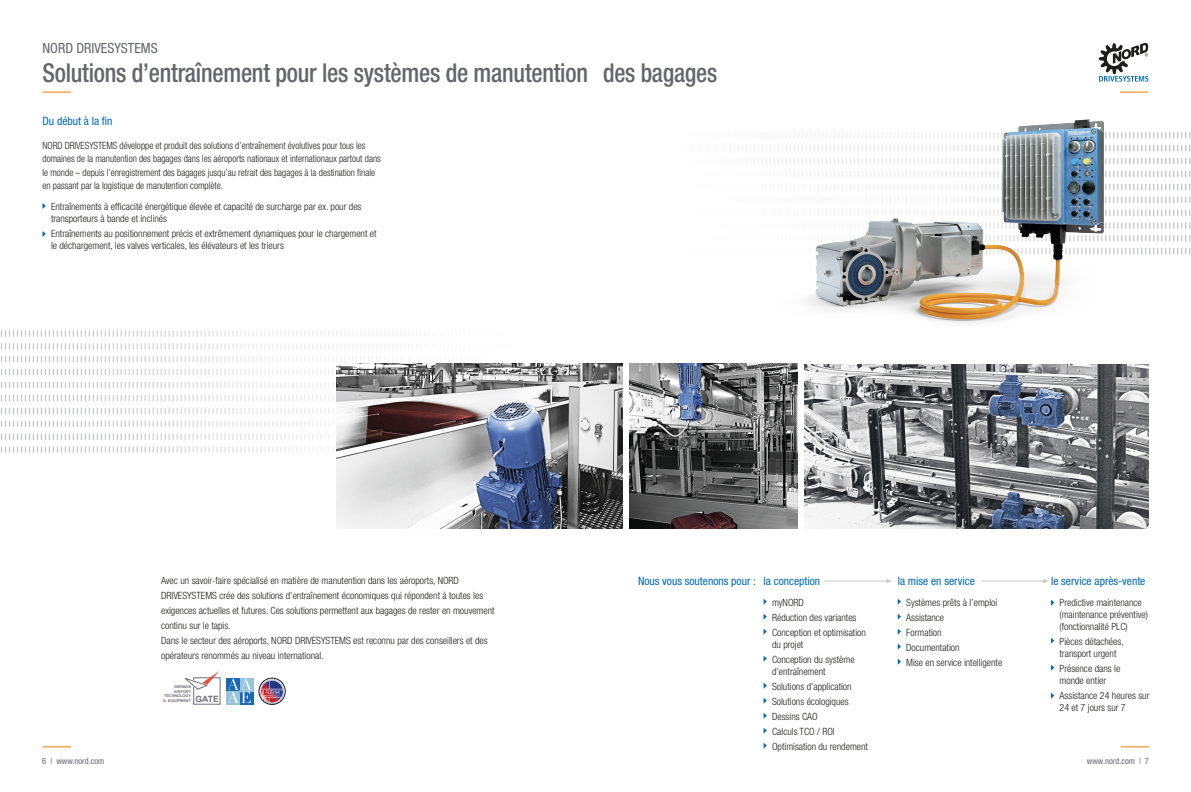
<style>
.page{position:relative;width:1191px;height:792px;background:#fff}
.page>*{position:absolute;margin:0;border:0;box-sizing:border-box;transform-origin:0 0}
.t1{font:500 condensed 26px "Helvetica Neue LT Std";letter-spacing:-.01em;color:#64666b;scale:.93 1}
.t2{font:condensed 14px "Helvetica Neue LT Std";color:#64666b}
.t3{font:condensed 11.5px "Helvetica Neue LT Std";color:#0069b4}
.t4{font:300 condensed 10px/12px "Helvetica Neue LT Std";color:#1d1d1b}
.t5{font:300 condensed 10px/13.5px "Helvetica Neue LT Std";color:#1d1d1b;scale:.94 1}
.t6{font:700 8.7px "Arial";color:#6f6e7b}
.t7{font:condensed 8.5px "Helvetica Neue LT Std";color:#64666b}
.t8{font:700 3.8px "Arial";color:#6f6e7b}
.s1{color:#e94f35}
</style>
<div class="page">
<svg style="left:43px;top:746px;width:28px;height:1px"></svg>
<svg style="left:43px;top:92px;width:28px;height:1px"></svg>
<svg style="left:1120px;top:746px;width:29px;height:1px"></svg>
<svg style="left:1098px;top:43px;width:50px;height:39px"></svg>
<img style="left:730px;top:132px;width:461px;height:123px">
<img style="left:751px;top:91px;width:393px;height:232px">
<img style="left:1px;top:330px;width:595px;height:123px">
<svg style="left:43px;top:203px;width:3px;height:6px"></svg>
<svg style="left:43px;top:231px;width:3px;height:6px"></svg>
<svg style="left:763px;top:599px;width:4px;height:6px"></svg>
<svg style="left:763px;top:614px;width:4px;height:6px"></svg>
<svg style="left:763px;top:629px;width:4px;height:6px"></svg>
<svg style="left:763px;top:656px;width:4px;height:6px"></svg>
<svg style="left:763px;top:683px;width:4px;height:6px"></svg>
<svg style="left:763px;top:698px;width:4px;height:6px"></svg>
<svg style="left:763px;top:713px;width:4px;height:6px"></svg>
<svg style="left:763px;top:728px;width:4px;height:6px"></svg>
<svg style="left:763px;top:743px;width:4px;height:6px"></svg>
<svg style="left:897px;top:599px;width:4px;height:6px"></svg>
<svg style="left:897px;top:614px;width:4px;height:6px"></svg>
<svg style="left:897px;top:629px;width:4px;height:6px"></svg>
<svg style="left:897px;top:644px;width:4px;height:6px"></svg>
<svg style="left:897px;top:659px;width:4px;height:6px"></svg>
<svg style="left:1051px;top:600px;width:3px;height:6px"></svg>
<svg style="left:1051px;top:638px;width:3px;height:6px"></svg>
<svg style="left:1051px;top:665px;width:3px;height:6px"></svg>
<svg style="left:1051px;top:693px;width:3px;height:6px"></svg>
<hr style="left:824px;top:581px;width:64px;height:1px;background:#cccacc">
<svg style="left:886px;top:579px;width:6px;height:4px"></svg>
<hr style="left:981px;top:581px;width:63px;height:1px;background:#cccacc">
<svg style="left:1043px;top:579px;width:6px;height:4px"></svg>
<div style="left:240px;top:691px;width:13px;height:14px;background:#1c68b1"></div>
<div style="left:227px;top:691px;width:13px;height:14px;background:#97c5dc"></div>
<div style="left:240px;top:678px;width:13px;height:13px;background:#97c5dc"></div>
<svg style="left:227px;top:678px;width:25px;height:25px"></svg>
<svg style="left:185px;top:671px;width:35px;height:34px"></svg>
<img style="left:259px;top:678px;width:26px;height:27px;border-radius:13px">
<div style="left:259px;top:678px;width:26px;height:27px;border:1px solid #1d1d1b;border-radius:50%"></div>
<img style="left:336px;top:364px;width:286px;height:165px">
<img style="left:804px;top:364px;width:344px;height:165px">
<img style="left:629px;top:364px;width:168px;height:164px">
<h2 class="t2" style="left:43px;top:40px;width:117px">NORD DRIVESYSTEMS</h2>
<h1 class="t1" style="left:43px;top:57px;width:727px">Solutions d’entraînement pour les systèmes de manutention des bagages</h1>
<p class="t3" style="left:43px;top:114px;width:72px">Du début à la fin</p>
<p class="t5" style="left:43px;top:139px;width:361px">NORD DRIVESYSTEMS développe et produit des solutions d’entraînement évolutives pour tous les domaines de la manutention des bagages dans les aéroports nationaux et internationaux partout dans le monde – depuis l’enregistrement des bagages jusqu’au retrait des bagages à la destination finale en passant par la logistique de manutention complète.</p>
<p class="t4" style="left:51px;top:200px;width:312px">Entraînements à efficacité énergétique élevée et capacité de surcharge par ex. pour des transporteurs à bande et inclinés</p>
<p class="t4" style="left:51px;top:227px;width:327px">Entraînements au positionnement précis et extrêmement dynamiques pour le chargement et le déchargement, les valves verticales, les élévateurs et les trieurs</p>
<p class="t4" style="left:161px;top:573px;width:335px;line-height:15px">Avec un savoir-faire spécialisé en matière de manutention dans les aéroports, NORD DRIVESYSTEMS crée des solutions d’entraînement économiques qui répondent à toutes les exigences actuelles et futures. Ces solutions permettent aux bagages de rester en mouvement continu sur le tapis.</p>
<p class="t4" style="left:161px;top:633px;width:328px;line-height:15px">Dans le secteur des aéroports, NORD DRIVESYSTEMS est reconnu par des conseillers et des opérateurs renommés au niveau international.</p>
<p class="t8" style="left:174px;top:684px;width:19px">GERMAN</p>
<p class="t8" style="left:174px;top:689px;width:19px">AIRPORT</p>
<p class="t8" style="left:164px;top:693px;width:29px">TECHNOLOGY</p>
<p class="t8" style="left:163px;top:698px;width:29px"><span class="s1">&amp;</span> EQUIPMENT</p>
<p class="t6" style="left:195px;top:693px;width:25px">GATE</p>
<p class="t3" style="left:638px;top:574px;width:119px">Nous vous soutenons pour :</p>
<p class="t3" style="left:763px;top:574px;width:58px">la conception</p>
<p class="t4" style="left:772px;top:596px;width:33px">myNORD</p>
<p class="t4" style="left:772px;top:611px;width:86px">Réduction des variantes</p>
<p class="t4" style="left:772px;top:626px;width:95px">Conception et optimisation du projet</p>
<p class="t4" style="left:772px;top:653px;width:84px">Conception du système d’entraînement</p>
<p class="t4" style="left:772px;top:680px;width:81px">Solutions d’application</p>
<p class="t4" style="left:772px;top:695px;width:78px">Solutions écologiques</p>
<p class="t4" style="left:772px;top:710px;width:47px">Dessins CAO</p>
<p class="t4" style="left:772px;top:725px;width:64px">Calculs TCO / ROI</p>
<p class="t4" style="left:772px;top:740px;width:97px">Optimisation du rendement</p>
<p class="t3" style="left:897px;top:574px;width:79px">la mise en service</p>
<p class="t4" style="left:906px;top:596px;width:93px">Systèmes prêts à l’emploi</p>
<p class="t4" style="left:906px;top:611px;width:39px">Assistance</p>
<p class="t4" style="left:906px;top:626px;width:37px">Formation</p>
<p class="t4" style="left:906px;top:641px;width:55px">Documentation</p>
<p class="t4" style="left:906px;top:656px;width:98px">Mise en service intelligente</p>
<p class="t3" style="left:1051px;top:574px;width:96px">le service après-vente</p>
<p class="t4" style="left:1059px;top:596px;width:90px">Predictive maintenance (maintenance préventive) (fonctionnalité PLC)</p>
<p class="t4" style="left:1059px;top:635px;width:66px">Pièces détachées, transport urgent</p>
<p class="t4" style="left:1059px;top:662px;width:62px">Présence dans le monde entier</p>
<p class="t4" style="left:1059px;top:689px;width:91px">Assistance 24 heures sur<br>24 et 7 jours sur 7</p>
<p class="t7" style="left:42px;top:756px;width:64px">6 | www.nord.com</p>
<p class="t7" style="left:1087px;top:756px;width:64px">www.nord.com | 7</p>
</div>
